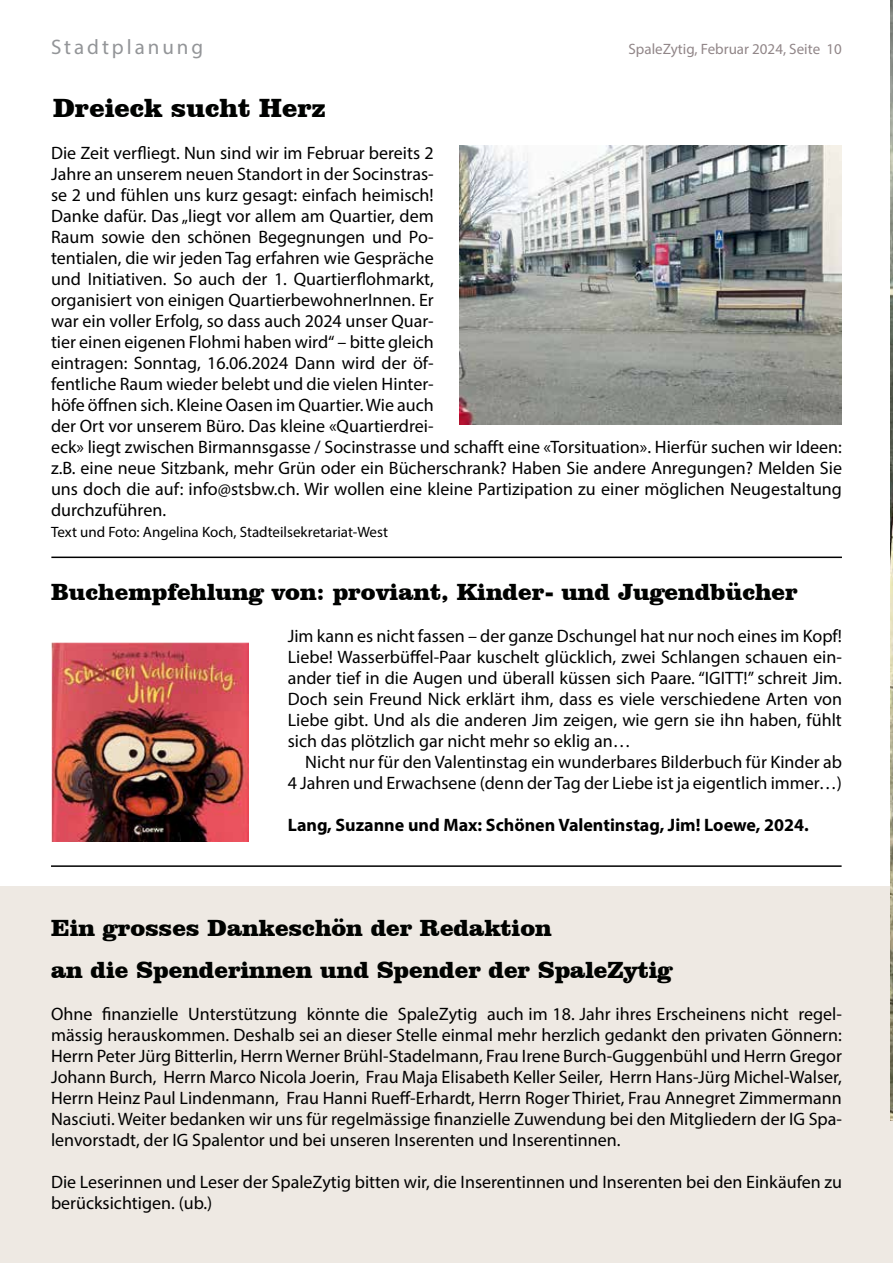
<style>
.page{position:relative;width:893px;height:1263px;background:#fff}
.page>*{position:absolute;margin:0;border:0;box-sizing:border-box;transform-origin:0 0}
.t1{font:900 27px "Clarendon BT";color:#000200}
.t2{font:900 24px/42px "Clarendon BT";color:#000200}
.t3{font:21px "Myriad Pro";letter-spacing:.14em;color:#939598}
.t4{font:18px/21px "Myriad Pro";color:#000;text-align:justify}
.t5{font:700 18px "Myriad Pro";color:#000}
.t6{font:15px "Myriad Pro";color:#000}
.t7{font:15px "Myriad Pro";color:#918688}
</style>
<div class="page">
<div style="left:0;top:887px;width:893px;height:376px;background:#eee9e3"></div>
<hr style="left:51px;top:557px;width:791px;height:1px;background:#000">
<img style="left:51px;top:642px;width:198px;height:200px">
<hr style="left:51px;top:865px;width:791px;height:2px;background:#000">
<img style="left:459px;top:146px;width:383px;height:279px">
<img style="left:891px;top:0;width:2px;height:1121px">
<p class="t3" style="left:51px;top:34px;width:154px">Stadtplanung</p>
<p class="t7" style="left:628px;top:40px;width:215px">SpaleZytig, Februar 2024, Seite 10</p>
<h1 class="t1" style="left:53px;top:91px;width:274px">Dreieck sucht Herz</h1>
<p class="t4" style="left:51px;top:142px;width:792px;text-align:left">Die Zeit verfliegt. Nun sind wir im Februar bereits 2<br>Jahre an unserem neuen Standort in der Socinstras-<br>se 2 und fühlen uns kurz gesagt: einfach heimisch!<br>Danke dafür. Das „liegt vor allem am Quartier, dem<br>Raum sowie den schönen Begegnungen und Po-<br>tentialen, die wir jeden Tag erfahren wie Gespräche<br>und Initiativen. So auch der 1. Quartierflohmarkt,<br>organisiert von einigen QuartierbewohnerInnen. Er<br>war ein voller Erfolg, so dass auch 2024 unser Quar-<br>tier einen eigenen Flohmi haben wird“ – bitte gleich<br>eintragen: Sonntag, 16.06.2024 Dann wird der öf-<br>fentliche Raum wieder belebt und die vielen Hinter-<br>höfe öffnen sich. Kleine Oasen im Quartier. Wie auch<br>der Ort vor unserem Büro. Das kleine «Quartierdrei-<br>eck» liegt zwischen Birmannsgasse / Socinstrasse und schafft eine «Torsituation». Hierfür suchen wir Ideen: z.B. eine neue Sitzbank, mehr Grün oder ein Bücherschrank? Haben Sie andere Anregungen? Melden Sie uns doch die auf: info@stsbw.ch. Wir wollen eine kleine Partizipation zu einer möglichen Neugestaltung durchzuführen.</p>
<p class="t6" style="left:51px;top:523px;width:338px">Text und Foto: Angelina Koch, Stadteilsekretariat-West</p>
<h2 class="t2" style="left:51px;top:570px;width:748px">Buchempfehlung von: proviant, Kinder- und Jugendbücher</h2>
<p class="t4" style="left:288px;top:625px;width:556px">Jim kann es nicht fassen – der ganze Dschungel hat nur noch eines im Kopf!<br>Liebe! Wasserbüffel-Paar kuschelt glücklich, zwei Schlangen schauen ein&shy;ander tief in die Augen und überall küssen sich Paare. “IGITT!” schreit Jim.<br>Doch sein Freund Nick erklärt ihm, dass es viele verschiedene Arten von Liebe gibt. Und als die anderen Jim zeigen, wie gern sie ihn haben, fühlt sich das plötzlich gar nicht mehr so eklig an…</p>
<p class="t4" style="left:288px;top:751px;width:556px;text-align:right">Nicht nur für den Valentinstag ein wunderbares Bilderbuch für Kinder ab<br>4 Jahren und Erwachsene (denn der Tag der Liebe ist ja eigentlich immer…)</p>
<p class="t5" style="left:288px;top:813px;width:522px">Lang, Suzanne und Max: Schönen Valentinstag, Jim! Loewe, 2024.</p>
<h2 class="t2" style="left:51px;top:906px;width:623px">Ein grosses Dankeschön der Redaktion<br>an die Spenderinnen und Spender der SpaleZytig</h2>
<p class="t4" style="left:51px;top:1003px;width:792px">Ohne finanzielle Unterstützung könnte die SpaleZytig auch im 18. Jahr ihres Erscheinens nicht regel&shy;mässig herauskommen. Deshalb sei an dieser Stelle einmal mehr herzlich gedankt den privaten Gönnern:<br>Herrn Peter Jürg Bitterlin, Herrn Werner Brühl-Stadelmann, Frau Irene Burch-Guggenbühl und Herrn Gregor Johann Burch, Herrn Marco Nicola Joerin, Frau Maja Elisabeth Keller Seiler, Herrn Hans-Jürg Michel-Walser, Herrn Heinz Paul Lindenmann, Frau Hanni Rueff-Erhardt, Herrn Roger Thiriet, Frau Annegret Zimmermann Nasciuti. Weiter bedanken wir uns für regelmässige finanzielle Zuwendung bei den Mitgliedern der IG Spa&shy;lenvorstadt, der IG Spalentor und bei unseren Inserenten und Inserentinnen.</p>
<p class="t4" style="left:51px;top:1171px;width:792px">Die Leserinnen und Leser der SpaleZytig bitten wir, die Inserentinnen und Inserenten bei den Einkäufen zu berücksichtigen. (ub.)</p>
</div>
